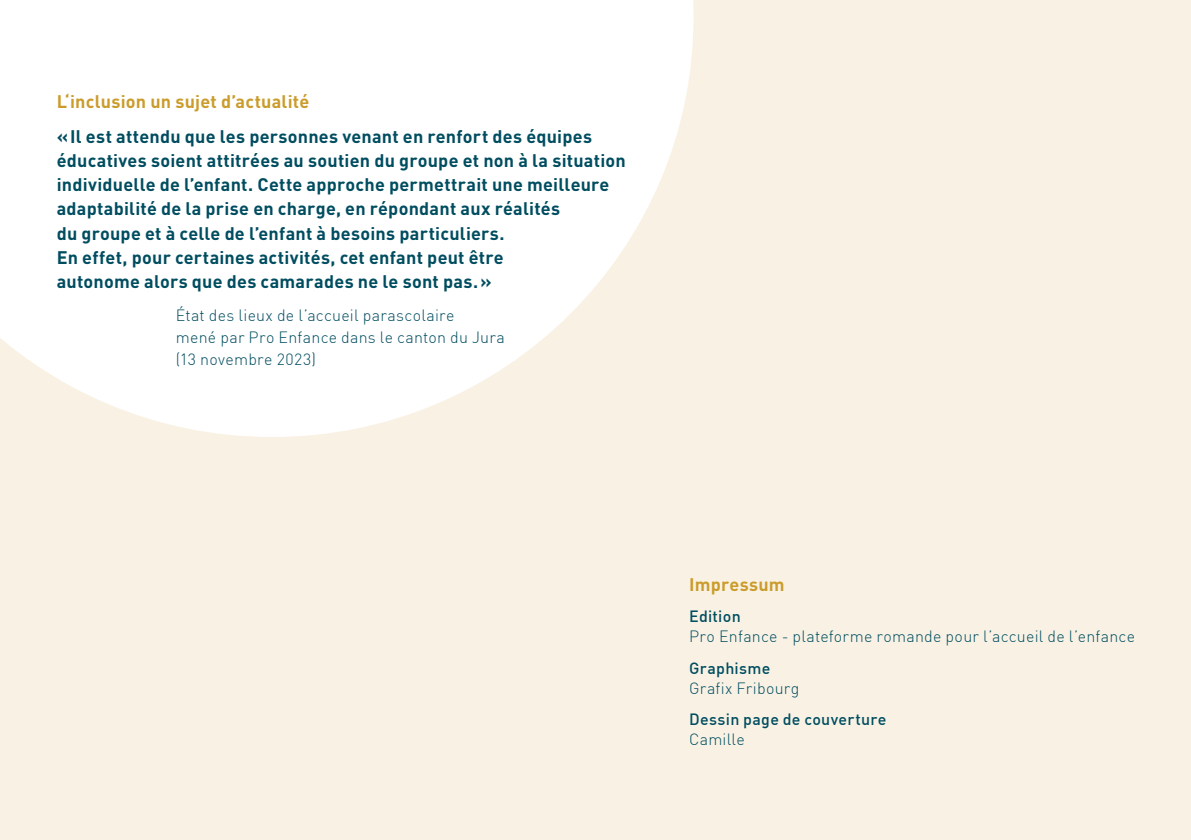
<style>
.page{position:relative;width:1191px;height:840px;background:#fff}
.page>*{position:absolute;margin:0;border:0;box-sizing:border-box;transform-origin:0 0}
.texte_courant{font:700 18px/24px "DINOT";letter-spacing:.015em;color:#004d60}
.sous-titre{font:700 18px "DINOT";letter-spacing:.01em;color:#cb9c2b}
.texte_courant-2{font:300 16px/22px "DIN";letter-spacing:.015em;color:#004d60}
.texte_courant-3{font:500 16px/20px "DIN";letter-spacing:.015em;color:#004d60}
.s1{font-weight:500}
.s2{font-weight:300}
</style>
<div class="page">
<div style="left:0;top:0;width:1191px;height:839px;background:#f9f2e4"></div>
<svg style="left:0;top:0;width:693px;height:437px;fill:#fff"></svg>
<p class="sous-titre" style="left:57px;top:87px;width:254px">L‘inclusion un sujet d’actualité</p>
<p class="texte_courant" style="left:57px;top:124px;width:570px">«Il est attendu que les personnes venant en renfort des équipes éducatives soient attitrées au soutien du groupe et non à la situation individuelle de l’enfant. Cette approche permettrait une meilleure adaptabilité de la prise en charge, en répondant aux réalités<br>du groupe et à celle de l’enfant à besoins particuliers.<br>En effet, pour certaines activités, cet enfant peut être<br>autonome alors que des camarades ne le sont pas.»</p>
<p class="texte_courant-2" style="left:176px;top:304px;width:331px">État des lieux de l’accueil parascolaire<br>mené par Pro Enfance dans le canton du Jura (13 novembre 2023)</p>
<p class="sous-titre" style="left:689px;top:570px;width:97px">Impressum</p>
<p class="texte_courant-2" style="left:689px;top:606px;width:447px;line-height:20px"><span class="s1">Edition<br></span>Pro Enfance - plateforme romande pour l’accueil de l’enfance</p>
<p class="texte_courant-2" style="left:689px;top:657px;width:112px;line-height:20px"><span class="s1">Graphisme<br></span>Grafix Fribourg</p>
<p class="texte_courant-3" style="left:689px;top:708px;width:199px">Dessin page de couverture<br><span class="s2">Camille</span></p>
</div>
